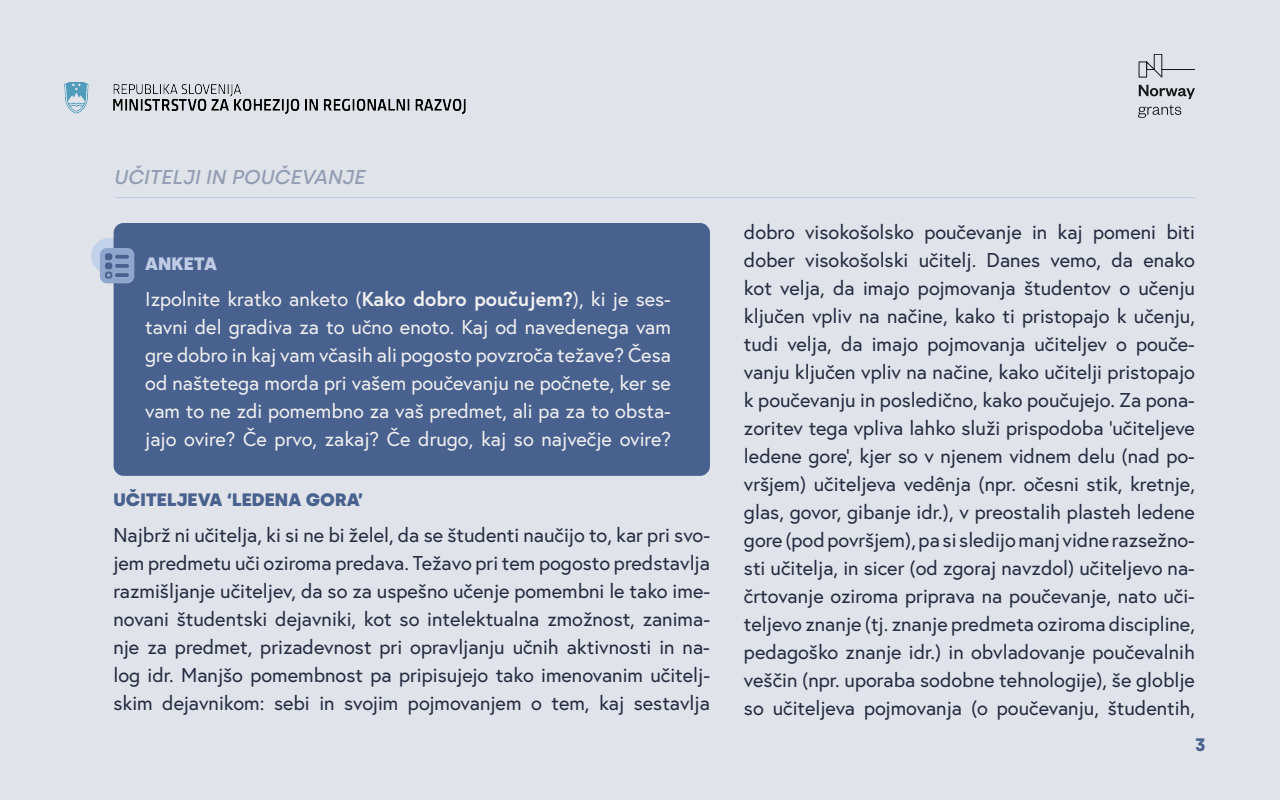
<style>
.page{position:relative;width:1280px;height:800px;background:#e0e3e9}
.page>*{position:absolute;margin:0;border:0;box-sizing:border-box;transform-origin:0 0}
.t1{font:20px/28px "Europa";color:#252b41;text-align:justify}
.t2{font:20px/28px "Europa";color:#f0f0f0;text-align:justify}
.t3{font:italic 500 20px "Silka";color:#939eb4}
.t4{font:900 18px "Silka";color:#49618f}
.t5{font:900 18px "Silka";color:#bfcce5}
.t6{font:700 18px "Silka";color:#49618f}
.s1{font-weight:700}
</style>
<div class="page">
<svg style="left:1138px;top:54px;width:57px;height:24px"></svg>
<svg style="left:1139px;top:85px;width:56px;height:14px"></svg>
<svg style="left:1138px;top:105px;width:43px;height:13px"></svg>
<img style="left:64px;top:82px;width:402px;height:33px">
<hr style="left:115px;top:197px;width:1080px;height:1px;background:#bfcce5">
<div style="left:91px;top:238px;width:40px;height:36px;background:#c2d2eb;border-radius:18px"></div>
<div style="left:114px;top:223px;width:596px;height:253px;background:#49618f;border-radius:10px"></div>
<div style="left:100px;top:248px;width:34px;height:35px;background:#91a6cc;border-radius:7px"></div>
<svg style="left:115px;top:255px;width:14px;height:4px"></svg>
<svg style="left:115px;top:264px;width:14px;height:4px"></svg>
<svg style="left:115px;top:273px;width:14px;height:4px"></svg>
<svg style="left:105px;top:253px;width:7px;height:26px"></svg>
<p class="t3" style="left:113px;top:165px;width:253px">UČITELJI IN POUČEVANJE</p>
<p class="t5" style="left:145px;top:253px;width:73px">ANKETA</p>
<p class="t2" style="left:145px;top:285px;width:527px">Izpolnite kratko anketo (<span class="s1">Kako dobro poučujem?</span>), ki je ses&shy;tavni del gradiva za to učno enoto. Kaj od navedenega vam gre dobro in kaj vam včasih ali pogosto povzroča težave? Česa od naštetega morda pri vašem poučevanju ne počnete, ker se vam to ne zdi pomembno za vaš predmet, ali pa za to obsta&shy;jajo ovire? Če prvo, zakaj? Če drugo, kaj so največje ovire?</p>
<p class="t4" style="left:113px;top:489px;width:252px">UČITELJEVA ‘LEDENA GORA’</p>
<p class="t1" style="left:113px;top:520px;width:598px">Najbrž ni učitelja, ki si ne bi želel, da se študenti naučijo to, kar pri svo&shy;jem predmetu uči oziroma predava. Težavo pri tem pogosto predstavlja razmišljanje učiteljev, da so za uspešno učenje pomembni le tako ime&shy;novani študentski dejavniki, kot so intelektualna zmožnost, zanima&shy;nje za predmet, prizadevnost pri opravljanju učnih aktivnosti in na&shy;log idr. Manjšo pomembnost pa pripisujejo tako imenovanim učitelj&shy;skim dejavnikom: sebi in svojim pojmovanjem o tem, kaj sestavlja</p>
<p class="t1" style="left:744px;top:217px;width:453px">dobro visokošolsko poučevanje in kaj pomeni biti dober visokošolski učitelj. Danes vemo, da enako kot velja, da imajo pojmovanja študentov o učenju ključen vpliv na načine, kako ti pristopajo k učenju, tudi velja, da imajo pojmovanja učiteljev o pouče&shy;vanju ključen vpliv na načine, kako učitelji pristopajo k poučevanju in posledično, kako poučujejo. Za pona&shy;zoritev tega vpliva lahko služi prispodoba ‘učiteljeve ledene gore’, kjer so v njenem vidnem delu (nad po&shy;vršjem) učiteljeva vedênja (npr. očesni stik, kretnje, glas, govor, gibanje idr.), v preostalih plasteh ledene gore (pod površjem), pa si sledijo manj vidne razsežno&shy;sti učitelja, in sicer (od zgoraj navzdol) učiteljevo na&shy;črtovanje oziroma priprava na poučevanje, nato uči&shy;teljevo znanje (tj. znanje predmeta oziroma discipline, pedagoško znanje idr.) in obvladovanje poučevalnih veščin (npr. uporaba sodobne tehnologije), še globlje so učiteljeva pojmovanja (o poučevanju, študentih,</p>
<p class="t6" style="left:1195px;top:734px;width:12px">3</p>
</div>
